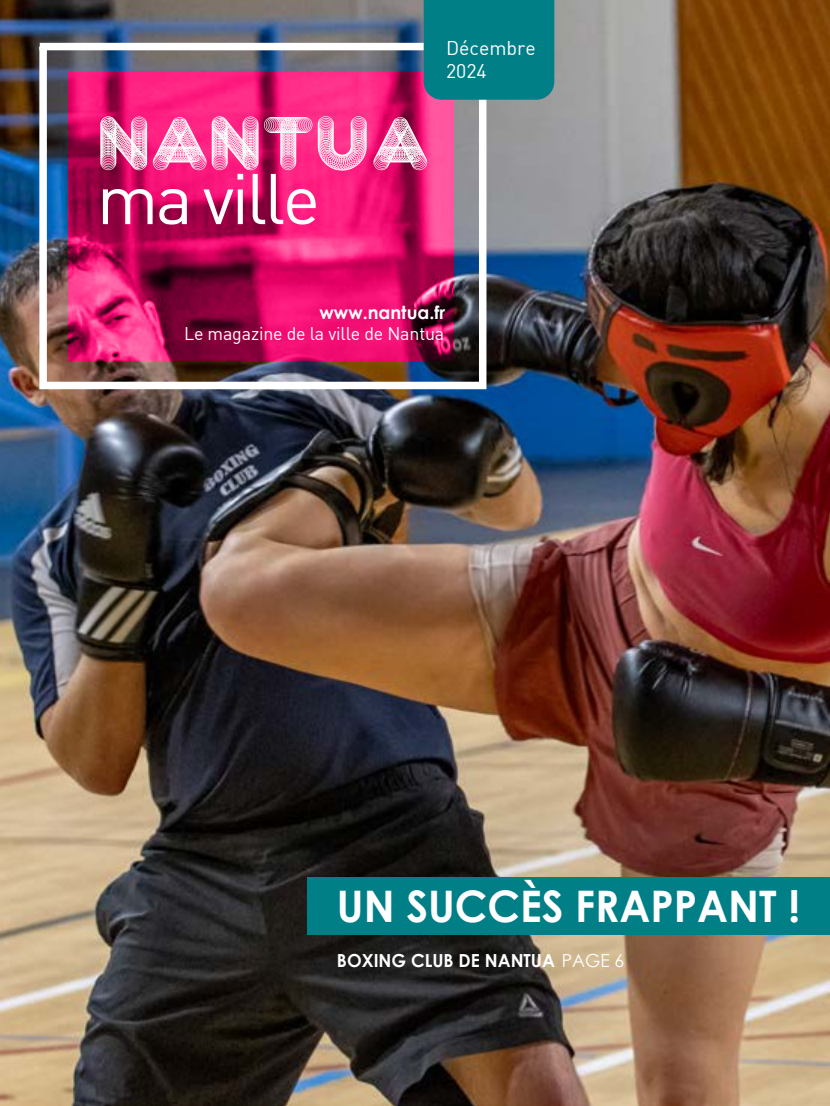
<style>
.page{position:relative;width:830px;height:1106px;background:#fff}
.page>*{position:absolute;margin:0;border:0;box-sizing:border-box;transform-origin:0 0}
.t1{font:81px "Slinksterv 9";color:#fff}
.t2{font:70.5px "DIN";letter-spacing:-.04em;color:#fff}
.t3{font:700 43.5px "Century Gothic";color:#fff;scale:.96 1}
.t4{font:19.5px/23.4px "DIN";color:#fff}
.t5{font:700 18px "Century Gothic";color:#fff}
.t6{font:18px "DIN";letter-spacing:-.01em;color:#fff}
.s1{font-weight:400}
</style>
<div class="page">
<img style="left:0;top:0;width:829px;height:1106px">
<div style="left:307px;top:876px;width:522px;height:58px;background:#017f87"></div>
<svg style="left:32px;top:39px;width:458px;height:354px;background:#b83571"></svg>
<div style="left:423px;top:0;width:131px;height:100px;background:#017f87"></div>
<h1 class="t1" style="left:96px;top:104px;width:333px">NANTUA</h1>
<h2 class="t2" style="left:96px;top:155px;width:225px">ma ville</h2>
<p class="t4" style="left:446px;top:35px;width:91px">Décembre<br>2024</p>
<p class="t5" style="left:319px;top:299px;width:127px">www.nantua.fr</p>
<p class="t6" style="left:184px;top:322px;width:262px">Le magazine de la ville de Nantua</p>
<h3 class="t3" style="left:337px;top:873px;width:483px">UN SUCCÈS FRAPPANT !</h3>
<p class="t5" style="left:337px;top:946px;width:288px">BOXING CLUB DE NANTUA <span class="s1">PAGE 6</span></p>
</div>
